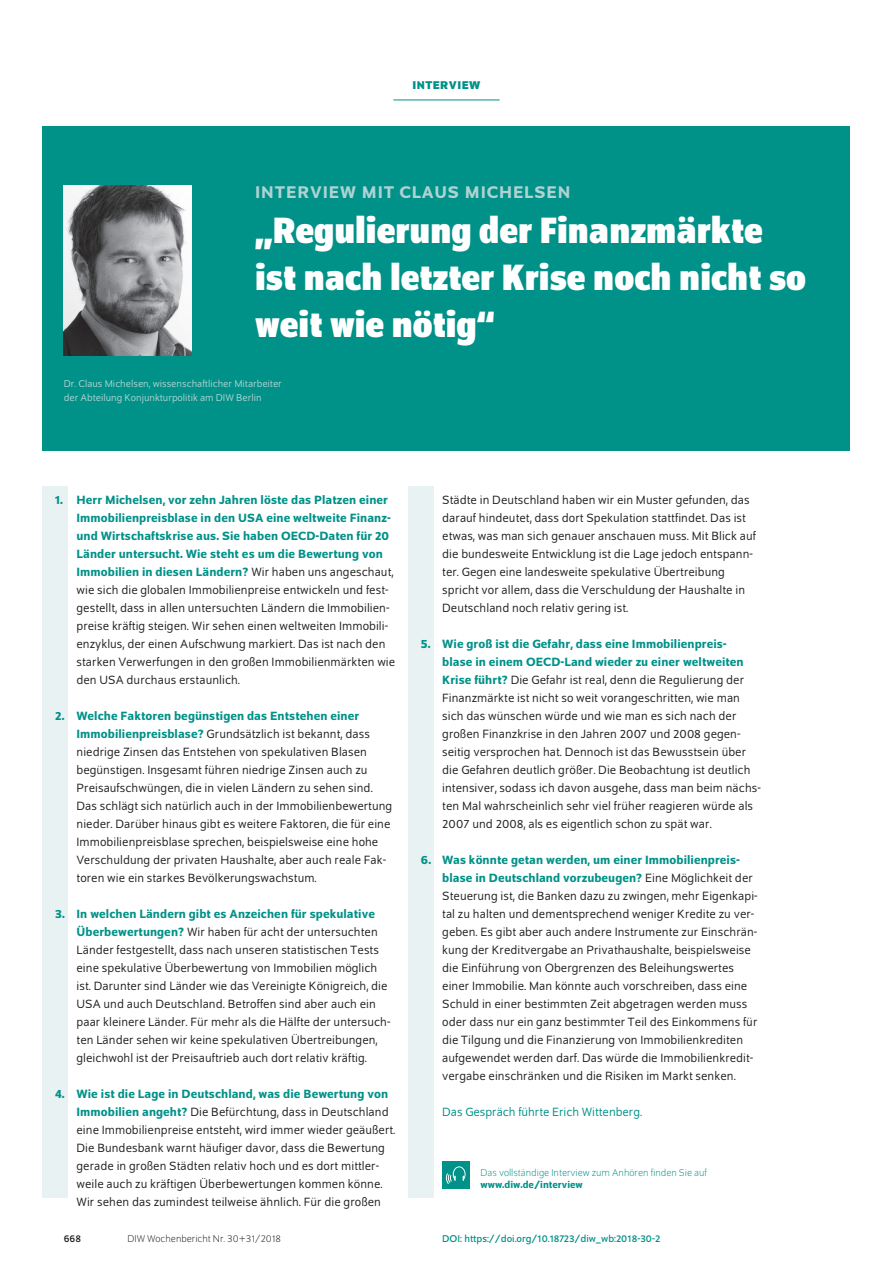
<style>
.page{position:relative;width:893px;height:1263px;background:#fff}
.page>*{position:absolute;margin:0;border:0;box-sizing:border-box;transform-origin:0 0}
.t1{font:700 semi-condensed 39px/46.8px "Schumpeter";color:#fff}
.t2{font:500 18px "Schumpeter";letter-spacing:.05em;color:#afd3d2}
.t3{font:12.75px/18px "Schumpeter Blond";letter-spacing:.005em;color:#231f20}
.t4{font:500 12.75px/18px "Schumpeter";letter-spacing:.005em;color:#009188}
.t5{font:12.75px "Schumpeter Blond";color:#009188}
.t6{font:700 12px "Schumpeter";letter-spacing:.04em;color:#009188}
.t7{font:10.5px/13.5px "Schumpeter Blond";color:#afd3d2}
.t8{font:300 10.5px "Schumpeter";color:#009188}
.t9{font:10.5px "Schumpeter";color:#009188}
.t10{font:300 10.5px "Schumpeter";color:#231f20}
.t11{font:500 10.5px "Schumpeter";color:#009188}
.t12{font:10.5px "Schumpeter";color:#231f20}
.s1{font-family:"Schumpeter Blond";font-weight:400;color:#231f20}
.s2{font-family:"Schumpeter";font-weight:500;color:#009188}
</style>
<div class="page">
<div style="left:408px;top:486px;width:26px;height:711px;background:#e9f2f2"></div>
<div style="left:43px;top:486px;width:25px;height:711px;background:#e9f2f2"></div>
<div style="left:442px;top:1161px;width:27px;height:27px;background:#009188"></div>
<svg style="left:446px;top:1166px;width:20px;height:18px"></svg>
<div style="left:43px;top:126px;width:807px;height:324px;background:#009188"></div>
<hr style="left:393px;top:100px;width:107px;height:1px;background:#009188">
<img style="left:64px;top:186px;width:127px;height:170px">
<p class="t6" style="left:412px;top:79px;width:70px">INTERVIEW</p>
<h2 class="t2" style="left:255px;top:183px;width:317px">INTERVIEW MIT CLAUS MICHELSEN</h2>
<h1 class="t1" style="left:255px;top:207px;width:552px">„Regulierung der Finanzmärkte ist nach letzter Krise noch nicht so weit wie nötig“</h1>
<p class="t7" style="left:64px;top:377px;width:220px">Dr. Claus Michelsen, wissenschaftlicher Mitarbeiter der Abteilung Konjunkturpolitik am DIW Berlin</p>
<p class="t4" style="left:77px;top:491px;width:318px;text-indent:-21px">1. Herr Michelsen, vor zehn Jahren löste das Platzen einer Immobilienpreisblase in den USA eine weltweite Finanz&shy;und Wirtschaftskrise aus. Sie haben OECD-Daten für 20<br>Länder untersucht. Wie steht es um die Bewertung von Immobilien in diesen Ländern? <span class="s1">Wir haben uns angeschaut,</span></p>
<p class="t3" style="left:77px;top:581px;width:320px">wie sich die globalen Immobilienpreise entwickeln und fest&shy;gestellt, dass in allen untersuchten Ländern die Immobilien&shy;preise kräftig steigen. Wir sehen einen weltweiten Immobili&shy;enzyklus, der einen Aufschwung markiert. Das ist nach den starken Verwerfungen in den großen Immobilienmärkten wie den USA durchaus erstaunlich.</p>
<p class="t4" style="left:55px;top:707px;width:305px">2. Welche Faktoren begünstigen das Entstehen einer</p>
<p class="t3" style="left:77px;top:725px;width:317px"><span class="s2">Immobilienpreisblase?</span> Grundsätzlich ist bekannt, dass niedrige Zinsen das Entstehen von spekulativen Blasen begünstigen. Insgesamt führen niedrige Zinsen auch zu Preisaufschwüngen, die in vielen Ländern zu sehen sind.<br>Das schlägt sich natürlich auch in der Immobilienbewertung nieder. Darüber hinaus gibt es weitere Faktoren, die für eine Immobilienpreisblase sprechen, beispielsweise eine hohe Verschuldung der privaten Haushalte, aber auch reale Fak&shy;toren wie ein starkes Bevölkerungswachstum.</p>
<p class="t4" style="left:55px;top:905px;width:321px">3. In welchen Ländern gibt es Anzeichen für spekulative</p>
<p class="t3" style="left:77px;top:923px;width:315px"><span class="s2">Überbewertungen?</span> Wir haben für acht der untersuchten Länder festgestellt, dass nach unseren statistischen Tests eine spekulative Überbewertung von Immobilien möglich ist. Darunter sind Länder wie das Vereinigte Königreich, die USA und auch Deutschland. Betroffen sind aber auch ein paar kleinere Länder. Für mehr als die Hälfte der untersuch&shy;ten Länder sehen wir keine spekulativen Übertreibungen, gleichwohl ist der Preisauftrieb auch dort relativ kräftig.</p>
<p class="t4" style="left:55px;top:1085px;width:334px">4. Wie ist die Lage in Deutschland, was die Bewertung von</p>
<p class="t3" style="left:77px;top:1103px;width:320px"><span class="s2">Immobilien angeht?</span> Die Befürchtung, dass in Deutschland eine Immobilienpreise entsteht, wird immer wieder geäußert.<br>Die Bundesbank warnt häufiger davor, dass die Bewertung gerade in großen Städten relativ hoch und es dort mittler&shy;weile auch zu kräftigen Überbewertungen kommen könne.<br>Wir sehen das zumindest teilweise ähnlich. Für die großen</p>
<p class="t12" style="left:64px;top:1233px;width:19px">668</p>
<p class="t10" style="left:128px;top:1234px;width:155px">DIW Wochenbericht Nr. 30+31/2018</p>
<p class="t3" style="left:442px;top:491px;width:315px">Städte in Deutschland haben wir ein Muster gefunden, das darauf hindeutet, dass dort Spekulation stattfindet. Das ist etwas, was man sich genauer anschauen muss. Mit Blick auf die bundesweite Entwicklung ist die Lage jedoch entspann&shy;ter. Gegen eine landesweite spekulative Übertreibung spricht vor allem, dass die Verschuldung der Haushalte in Deutschland noch relativ gering ist.</p>
<p class="t4" style="left:442px;top:635px;width:303px;text-indent:-21px">5. Wie groß ist die Gefahr, dass eine Immobilienpreis&shy;blase in einem OECD-Land wieder zu einer weltweiten</p>
<p class="t3" style="left:442px;top:671px;width:320px"><span class="s2">Krise führt?</span> Die Gefahr ist real, denn die Regulierung der Finanzmärkte ist nicht so weit vorangeschritten, wie man sich das wünschen würde und wie man es sich nach der großen Finanzkrise in den Jahren 2007 und 2008 gegen&shy;seitig versprochen hat. Dennoch ist das Bewusstsein über die Gefahren deutlich größer. Die Beobachtung ist deutlich intensiver, sodass ich davon ausgehe, dass man beim nächs&shy;ten Mal wahrscheinlich sehr viel früher reagieren würde als 2007 und 2008, als es eigentlich schon zu spät war.</p>
<p class="t4" style="left:442px;top:851px;width:312px;text-indent:-21px">6. Was könnte getan werden, um einer Immobilienpreis&shy;blase in Deutschland vorzubeugen? <span class="s1">Eine Möglichkeit der</span></p>
<p class="t3" style="left:442px;top:887px;width:317px">Steuerung ist, die Banken dazu zu zwingen, mehr Eigenkapi&shy;tal zu halten und dementsprechend weniger Kredite zu ver&shy;geben. Es gibt aber auch andere Instrumente zur Einschrän&shy;kung der Kreditvergabe an Privathaushalte, beispielsweise die Einführung von Obergrenzen des Beleihungswertes einer Immobilie. Man könnte auch vorschreiben, dass eine Schuld in einer bestimmten Zeit abgetragen werden muss oder dass nur ein ganz bestimmter Teil des Einkommens für die Tilgung und die Finanzierung von Immobilienkrediten aufgewendet werden darf. Das würde die Immobilienkredit&shy;vergabe einschränken und die Risiken im Markt senken.</p>
<p class="t5" style="left:442px;top:1106px;width:201px">Das Gespräch führte Erich Wittenberg.</p>
<p class="t8" style="left:480px;top:1167px;width:228px">Das vollständige Interview zum Anhören finden Sie auf</p>
<p class="t11" style="left:480px;top:1179px;width:104px">www.diw.de/interview</p>
<p class="t9" style="left:442px;top:1233px;width:220px">DOI: https://doi.org/10.18723/diw_wb:2018-30-2</p>
</div>
